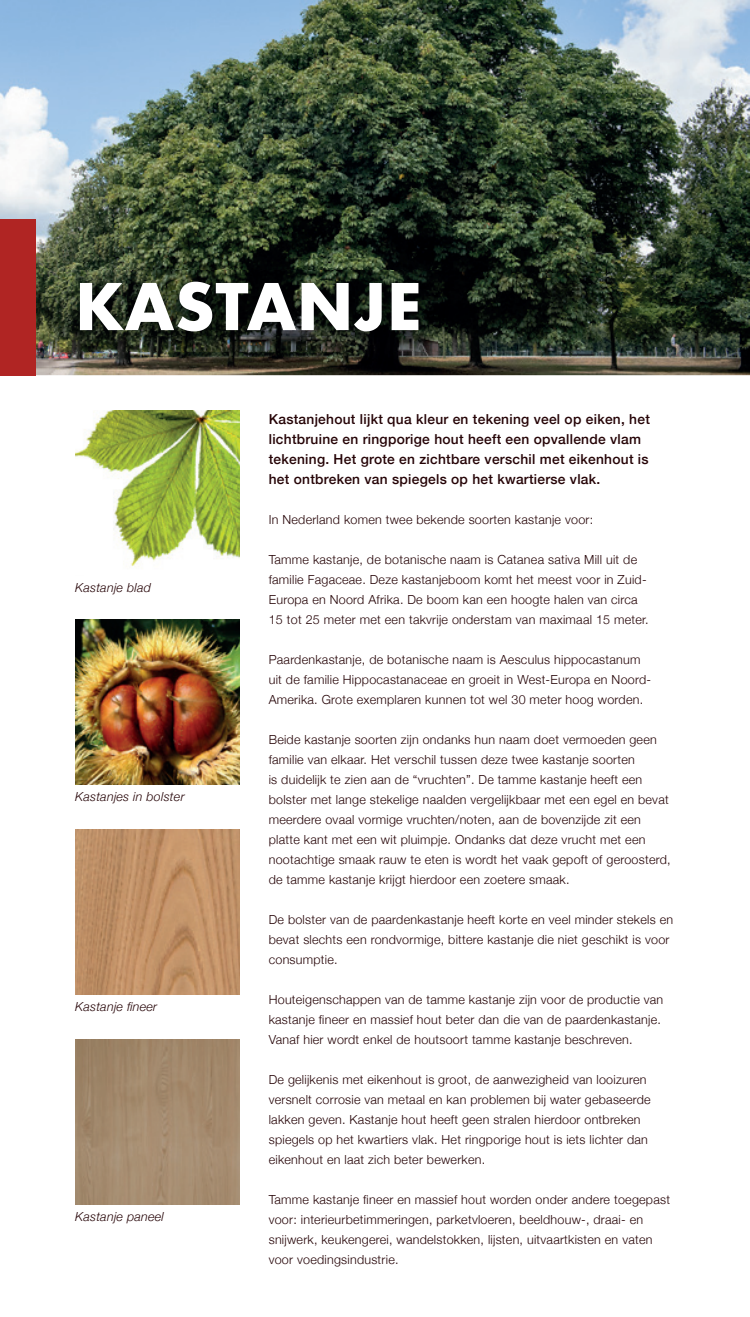
<style>
.page{position:relative;width:750px;height:1317px;background:#fff}
.page>*{position:absolute;margin:0;border:0;box-sizing:border-box;transform-origin:0 0}
.t1{font:700 62.5px "Futura";color:#fff}
.t2{font:500 13.75px/20px "Helvetica Neue";letter-spacing:.02em;color:#250306}
.t3{font:300 12.5px/20px "Helvetica Neue";letter-spacing:.02em;color:#250306}
.t4{font:italic 300 12.5px "Helvetica Neue";letter-spacing:.02em;color:#250306}
</style>
<div class="page">
<img style="left:0;top:0;width:750px;height:375px">
<div style="left:0;top:219px;width:35px;height:156px;background:#b02523"></div>
<img style="left:75px;top:410px;width:165px;height:157px">
<img style="left:75px;top:619px;width:165px;height:165px">
<img style="left:75px;top:829px;width:165px;height:165px">
<img style="left:75px;top:1039px;width:165px;height:165px">
<img style="left:68px;top:270px;width:369px;height:80px">
<h1 class="t1" style="left:75px;top:261px;width:349px">KASTANJE</h1>
<p class="t4" style="left:75px;top:578px;width:77px">Kastanje blad</p>
<p class="t4" style="left:75px;top:786px;width:111px">Kastanjes in bolster</p>
<p class="t4" style="left:75px;top:996px;width:84px">Kastanje fineer</p>
<p class="t4" style="left:75px;top:1206px;width:90px">Kastanje paneel</p>
<p class="t2" style="left:269px;top:407px;width:383px">Kastanjehout lijkt qua kleur en tekening veel op eiken, het lichtbruine en ringporige hout heeft een opvallende vlam tekening. Het grote en zichtbare verschil met eikenhout is het ontbreken van spiegels op het kwartierse vlak.</p>
<p class="t3" style="left:269px;top:508px;width:326px">In Nederland komen twee bekende soorten kastanje voor:</p>
<p class="t3" style="left:269px;top:548px;width:382px">Tamme kastanje, de botanische naam is Catanea sativa Mill uit de familie Fagaceae. Deze kastanjeboom komt het meest voor in Zuid-Europa en Noord Afrika. De boom kan een hoogte halen van circa 15 tot 25 meter met een takvrije onderstam van maximaal 15 meter.</p>
<p class="t3" style="left:269px;top:648px;width:384px">Paardenkastanje, de botanische naam is Aesculus hippocastanum uit de familie Hippocastanaceae en groeit in West-Europa en Noord-<br>Amerika. Grote exemplaren kunnen tot wel 30 meter hoog worden.</p>
<p class="t3" style="left:269px;top:728px;width:403px">Beide kastanje soorten zijn ondanks hun naam doet vermoeden geen familie van elkaar. Het verschil tussen deze twee kastanje soorten<br>is duidelijk te zien aan de “vruchten”. De tamme kastanje heeft een bolster met lange stekelige naalden vergelijkbaar met een egel en bevat meerdere ovaal vormige vruchten/noten, aan de bovenzijde zit een platte kant met een wit pluimpje. Ondanks dat deze vrucht met een nootachtige smaak rauw te eten is wordt het vaak gepoft of geroosterd, de tamme kastanje krijgt hierdoor een zoetere smaak.</p>
<p class="t3" style="left:269px;top:908px;width:406px">De bolster van de paardenkastanje heeft korte en veel minder stekels en bevat slechts een rondvormige, bittere kastanje die niet geschikt is voor consumptie.</p>
<p class="t3" style="left:269px;top:988px;width:396px">Houteigenschappen van de tamme kastanje zijn voor de productie van kastanje fineer en massief hout beter dan die van de paardenkastanje.<br>Vanaf hier wordt enkel de houtsoort tamme kastanje beschreven.</p>
<p class="t3" style="left:269px;top:1068px;width:383px">De gelijkenis met eikenhout is groot, de aanwezigheid van looizuren versnelt corrosie van metaal en kan problemen bij water gebaseerde lakken geven. Kastanje hout heeft geen stralen hierdoor ontbreken spiegels op het kwartiers vlak. Het ringporige hout is iets lichter dan eikenhout en laat zich beter bewerken.</p>
<p class="t3" style="left:269px;top:1188px;width:403px">Tamme kastanje fineer en massief hout worden onder andere toegepast voor: interieurbetimmeringen, parketvloeren, beeldhouw-, draai- en snijwerk, keukengerei, wandelstokken, lijsten, uitvaartkisten en vaten voor voedingsindustrie.</p>
</div>
